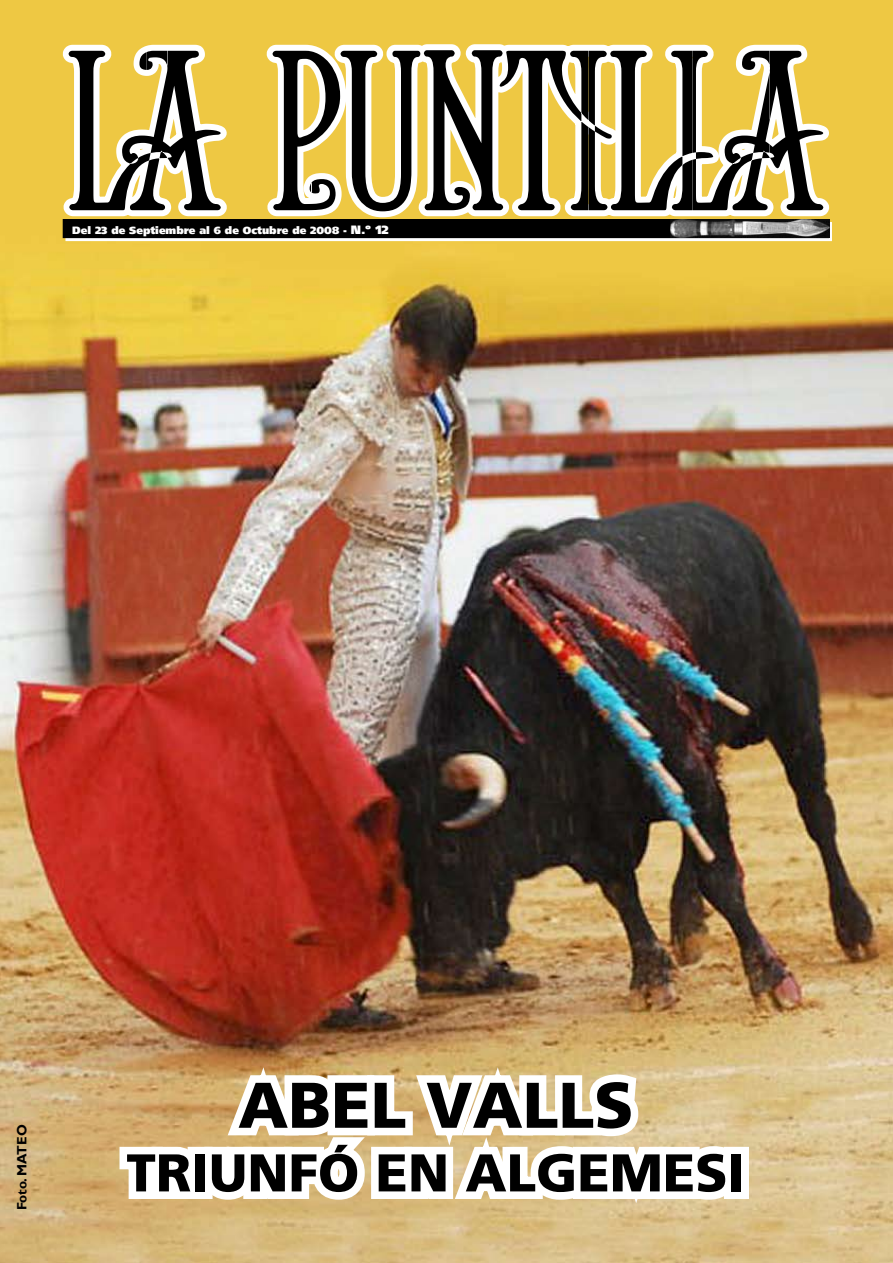
<style>
.page{position:relative;width:893px;height:1263px;background:#fff}
.page>*{position:absolute;margin:0;border:0;box-sizing:border-box;transform-origin:0 0}
.t1{font:900 64.35px "Frutiger";color:#000}
.t2{font:900 53.1px "Frutiger";color:#000}
.t3{font:700 13.5px "Gill Sans";color:#000}
.t4{font:900 10.5px "Frutiger Ultra";color:#fff}
.s1{font-size:12px}
</style>
<div class="page">
<img style="left:0;top:0;width:893px;height:1263px">
<svg style="left:65px;top:227px;width:767px;height:14px"></svg>
<div style="left:63px;top:220px;width:765px;height:17px;background:#000"></div>
<div style="left:63px;top:219px;width:766px;height:19px;border:2px solid #000"></div>
<svg style="left:56px;top:35px;width:779px;height:192px"></svg>
<svg style="left:69px;top:50px;width:754px;height:161px"></svg>
<img style="left:670px;top:219px;width:159px;height:19px">
<svg style="left:112px;top:1042px;width:632px;height:202px"></svg>
<p class="t4" style="left:72px;top:224px;width:318px">Del 23 de Septiembre al 6 de Octubre de 2008 - <span class="s1">N.º 12</span></p>
<p class="t3" style="left:14px;top:1210px;width:87px;rotate:-90deg">Foto. MATEO</p>
<h1 class="t1" style="left:238px;top:1066px;width:397px">ABEL VALLS</h1>
<h2 class="t2" style="left:126px;top:1141px;width:620px">TRIUNFÓ EN ALGEMESI</h2>
</div>
